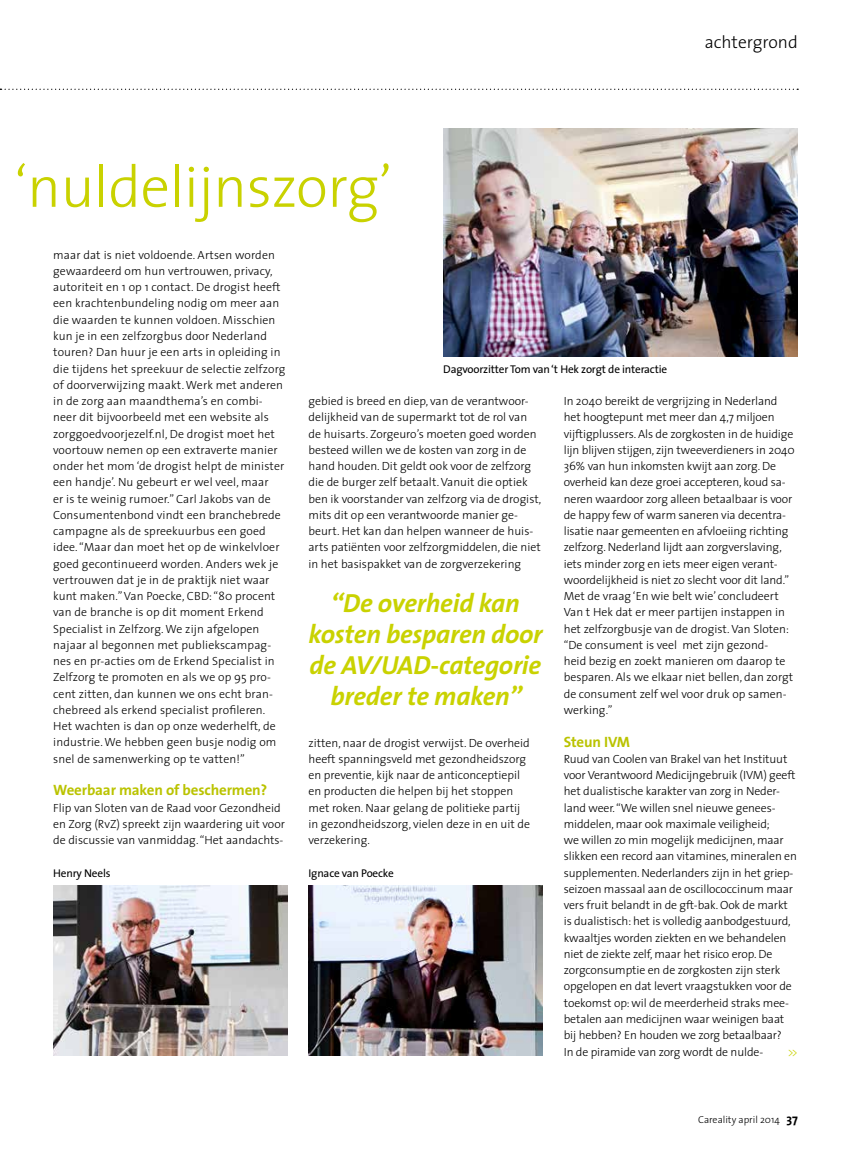
<style>
.page{position:relative;width:851px;height:1149px;background:#fff}
.page>*{position:absolute;margin:0;border:0;box-sizing:border-box;transform-origin:0 0}
.t1{font:300 58.75px "The Sans";letter-spacing:-.01em;color:#c9d200}
.t2{font:italic 700 26.25px/31.2px "The Sans";letter-spacing:-.01em;color:#c9d200;text-align:center}
.t3{font:300 17.5px "The Sans";color:#000}
.t4{font:700 15px "The Sans";letter-spacing:-.01em;color:#bac300}
.t5{font:300 11.88px/16.2px "The Sans";color:#000}
.t6{font:300 11.88px "The Serif";color:#c9d200}
.t7{font:11.25px "The Sans";letter-spacing:-.015em;color:#000}
.t8{font:300 10px "The Sans";color:#000}
.s1{font-weight:700;font-size:12.5px}
</style>
<div class="page">
<svg style="left:0;top:89px;width:798px;height:1px"></svg>
<img style="left:443px;top:128px;width:354px;height:228px">
<img style="left:308px;top:885px;width:234px;height:170px">
<img style="left:53px;top:885px;width:234px;height:170px">
<p class="t3" style="left:704px;top:28px;width:94px">achtergrond</p>
<p class="t1" style="left:14px;top:138px;width:379px">‘nuldelijnszorg’</p>
<p class="t5" style="left:53px;top:246px;width:234px">maar dat is niet voldoende. Artsen worden gewaardeerd om hun vertrouwen, privacy, autoriteit en 1 op 1 contact. De drogist heeft een krachtenbundeling nodig om meer aan die waarden te kunnen voldoen. Misschien kun je in een zelfzorgbus door Nederland touren? Dan huur je een arts in opleiding in die tijdens het spreekuur de selectie zelfzorg of doorverwijzing maakt. Werk met anderen in de zorg aan maandthema’s en combi&shy;neer dit bijvoorbeeld met een website als zorggoedvoorjezelf.nl, De drogist moet het voortouw nemen op een extraverte manier onder het mom ‘de drogist helpt de minister een handje’. Nu gebeurt er wel veel, maar<br>er is te weinig rumoer.” Carl Jakobs van de Consumentenbond vindt een branchebrede campagne als de spreekuurbus een goed idee. “Maar dan moet het op de winkelvloer goed gecontinueerd worden. Anders wek je vertrouwen dat je in de praktijk niet waar kunt maken.” Van Poecke, CBD: “80 procent van de branche is op dit moment Erkend Specialist in Zelfzorg. We zijn afgelopen najaar al begonnen met publiekscampag&shy;nes en pr-acties om de Erkend Specialist in Zelfzorg te promoten en als we op 95 pro&shy;cent zitten, dan kunnen we ons echt bran&shy;chebreed als erkend specialist profileren.<br>Het wachten is dan op onze wederhelft, de industrie. We hebben geen busje nodig om snel de samenwerking op te vatten!”</p>
<p class="t4" style="left:53px;top:777px;width:215px">Weerbaar maken of beschermen?</p>
<p class="t5" style="left:53px;top:798px;width:233px">Flip van Sloten van de Raad voor Gezondheid en Zorg (RvZ) spreekt zijn waardering uit voor de discussie van vanmiddag. “Het aandachts-</p>
<p class="t7" style="left:443px;top:359px;width:225px">Dagvoorzitter Tom van ‘t Hek zorgt de interactie</p>
<p class="t5" style="left:563px;top:392px;width:232px">In 2040 bereikt de vergrijzing in Nederland het hoogtepunt met meer dan 4,7 miljoen vijftigplussers. Als de zorgkosten in de huidige lijn blijven stijgen, zijn tweeverdieners in 2040<br>36% van hun inkomsten kwijt aan zorg. De overheid kan deze groei accepteren, koud sa&shy;neren waardoor zorg alleen betaalbaar is voor de happy few of warm saneren via decentra&shy;lisatie naar gemeenten en afvloeiing richting zelfzorg. Nederland lijdt aan zorgverslaving, iets minder zorg en iets meer eigen verant&shy;woordelijkheid is niet zo slecht voor dit land.” Met de vraag ‘En wie belt wie’ concludeert Van t Hek dat er meer partijen instappen in het zelfzorgbusje van de drogist. Van Sloten: “De consument is veel met zijn gezond-<br>heid bezig en zoekt manieren om daarop te besparen. Als we elkaar niet bellen, dan zorgt de consument zelf wel voor druk op samen&shy;werking.”</p>
<p class="t4" style="left:563px;top:728px;width:68px">Steun IVM</p>
<p class="t5" style="left:563px;top:750px;width:235px">Ruud van Coolen van Brakel van het Instituut voor Verantwoord Medicijngebruik (IVM) geeft het dualistische karakter van zorg in Neder&shy;land weer. “We willen snel nieuwe genees&shy;middelen, maar ook maximale veiligheid;<br>we willen zo min mogelijk medicijnen, maar slikken een record aan vitamines, mineralen en supplementen. Nederlanders zijn in het griep&shy;seizoen massaal aan de oscillococcinum maar vers fruit belandt in de gft-bak. Ook de markt is dualistisch: het is volledig aanbodgestuurd, kwaaltjes worden ziekten en we behandelen niet de ziekte zelf, maar het risico erop. De zorgconsumptie en de zorgkosten zijn sterk opgelopen en dat levert vraagstukken voor de toekomst op: wil de meerderheid straks mee&shy;betalen aan medicijnen waar weinigen baat bij hebben? En houden we zorg betaalbaar?<br>In de piramide van zorg wordt de nulde-</p>
<p class="t5" style="left:308px;top:392px;width:234px">gebied is breed en diep, van de verantwoor&shy;delijkheid van de supermarkt tot de rol van de huisarts. Zorgeuro’s moeten goed worden besteed willen we de kosten van zorg in de hand houden. Dit geldt ook voor de zelfzorg die de burger zelf betaalt. Vanuit die optiek ben ik voorstander van zelfzorg via de drogist, mits dit op een verantwoorde manier ge&shy;beurt. Het kan dan helpen wanneer de huis&shy;arts patiënten voor zelfzorgmiddelen, die niet in het basispakket van de zorgverzekering</p>
<p class="t2" style="left:308px;top:586px;width:235px">“De overheid kan kosten besparen door de AV/UAD-categorie breder te maken”</p>
<p class="t5" style="left:308px;top:733px;width:223px">zitten, naar de drogist verwijst. De overheid heeft spanningsveld met gezondheidszorg en preventie, kijk naar de anticonceptiepil en producten die helpen bij het stoppen met roken. Naar gelang de politieke partij in gezondheidszorg, vielen deze in en uit de verzekering.</p>
<p class="t7" style="left:53px;top:863px;width:59px">Henry Neels</p>
<p class="t7" style="left:308px;top:863px;width:87px">Ignace van Poecke</p>
<p class="t6" style="left:787px;top:1041px;width:12px">&gt;&gt;</p>
<p class="t8" style="left:698px;top:1111px;width:101px">Careality april 2014 <span class="s1">37</span></p>
</div>
